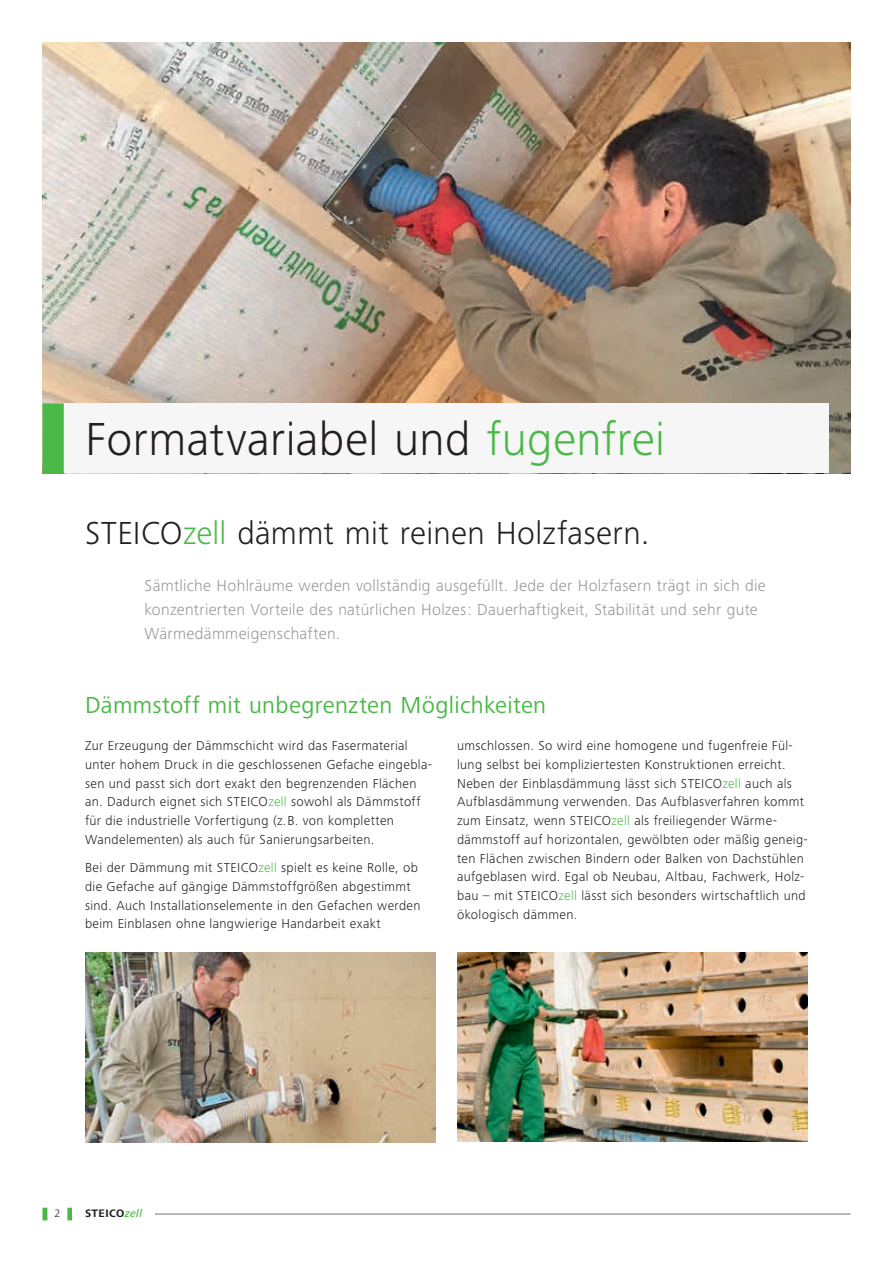
<style>
.page{position:relative;width:893px;height:1263px;background:#fff}
.page>*{position:absolute;margin:0;border:0;box-sizing:border-box;transform-origin:0 0}
.t1{font:300 48px "Frutiger Next LTW1 G";letter-spacing:.01em;color:#231f20}
.t2{font:300 33px "Frutiger Next LTW1 G";letter-spacing:.01em;color:#231f20}
.t3{font:24px "Frutiger Next LTW1 G";letter-spacing:.015em;color:#4cb848}
.t4{font:300 16.5px/24px "Frutiger Next LTW1 G";letter-spacing:.02em;color:#95979a}
.t5{font:300 13.5px/18.8px "Frutiger Next LTW1 G";letter-spacing:.03em;color:#231f20}
.t6{font:700 11.25px "Frutiger Next LTW1 G";letter-spacing:.035em;color:#231f20}
.t7{font:300 11.25px "Frutiger Next LTW1 G";color:#231f20}
.s1{color:#4cb848}
.s2{font-weight:500;font-style:italic;color:#4cb848}
</style>
<div class="page">
<hr style="left:85px;top:1214px;width:765px;height:1px;background:#6c6d70">
<hr style="left:43px;top:1208px;width:4px;height:12px;background:#4cb848">
<div style="left:67px;top:1208px;width:5px;height:12px;background:#4cb848"></div>
<div style="left:72px;top:1208px;width:83px;height:12px;background:#fff"></div>
<img style="left:43px;top:43px;width:807px;height:430px">
<div style="left:60px;top:403px;width:769px;height:70px;background:#f6f6f7"></div>
<div style="left:43px;top:403px;width:21px;height:70px;background:#4cb848"></div>
<img style="left:457px;top:952px;width:351px;height:190px">
<img style="left:85px;top:952px;width:351px;height:190px">
<h1 class="t1" style="left:85px;top:412px;width:581px">Formatvariabel und <span class="s1">fugenfrei</span></h1>
<h2 class="t2" style="left:85px;top:514px;width:566px">STEICO<span class="s1">zell</span> dämmt mit reinen Holzfasern.</h2>
<p class="t4" style="left:145px;top:573px;width:623px">Sämtliche Hohlräume werden vollständig ausgefüllt. Jede der Holzfasern trägt in sich die konzentrierten Vorteile des natürlichen Holzes: Dauerhaftigkeit, Stabilität und sehr gute<br>Wärmedämmeigenschaften.</p>
<h3 class="t3" style="left:85px;top:691px;width:463px">Dämmstoff mit unbegrenzten Möglichkeiten</h3>
<p class="t5" style="left:85px;top:736px;width:349px">Zur Erzeugung der Dämmschicht wird das Fasermaterial unter hohem Druck in die geschlossenen Gefache eingebla&shy;sen und passt sich dort exakt den begrenzenden Flächen an. Dadurch eignet sich STEICO<span class="s1">zell</span> sowohl als Dämmstoff für die industrielle Vorfertigung (z.B. von kompletten Wandelementen) als auch für Sanierungsarbeiten.</p>
<p class="t5" style="left:85px;top:858px;width:337px">Bei der Dämmung mit STEICO<span class="s1">zell</span> spielt es keine Rolle, ob die Gefache auf gängige Dämmstoffgrößen abgestimmt sind. Auch Installationselemente in den Gefachen werden beim Einblasen ohne langwierige Handarbeit exakt</p>
<p class="t5" style="left:457px;top:736px;width:352px">umschlossen. So wird eine homogene und fugenfreie Fül&shy;lung selbst bei kompliziertesten Konstruktionen erreicht.<br>Neben der Einblasdämmung lässt sich STEICO<span class="s1">zell</span> auch als Aufblasdämmung verwenden. Das Aufblasverfahren kommt zum Einsatz, wenn STEICO<span class="s1">zell</span> als freiliegender Wärme&shy;dämmstoff auf horizontalen, gewölbten oder mäßig geneig&shy;ten Flächen zwischen Bindern oder Balken von Dachstühlen aufgeblasen wird. Egal ob Neubau, Altbau, Fachwerk, Holz&shy;bau – mit STEICO<span class="s1">zell</span> lässt sich besonders wirtschaftlich und ökologisch dämmen.</p>
<p class="t7" style="left:54px;top:1207px;width:7px">2</p>
<p class="t6" style="left:85px;top:1207px;width:59px">STEICO<span class="s2">zell</span></p>
</div>
